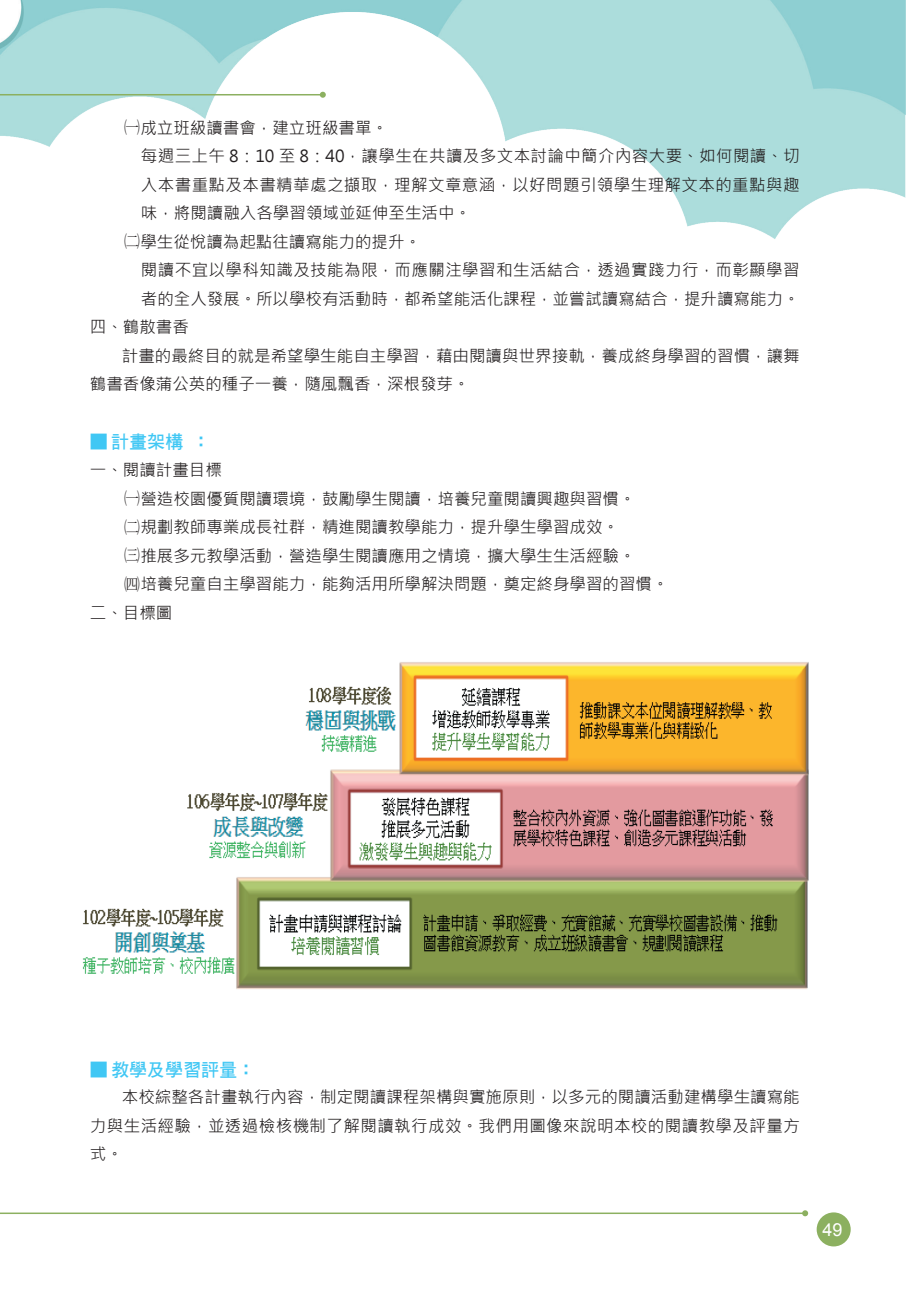
<style>
.page{position:relative;width:906px;height:1289px;background:#fff}
.page>*{position:absolute;margin:0;border:0;box-sizing:border-box;transform-origin:0 0}
.t1{font:18px "DF Hei Bd HK BF";color:#40c7f4}
.t2{font:18px "Arial";color:#fff}
.t3{font:16.5px/28.5px "Microsoft Jheng Hei";color:#231f20;text-align:justify}
.t4{font:16.5px "Microsoft Jheng Hei";letter-spacing:.025em;color:#231f20}
.s1{font-family:"MS Mincho"}
.s2{font-family:"DF Hei Bd HKP BF"}
</style>
<div class="page">
<img style="left:0;top:0;width:906px;height:239px">
<div style="left:816px;top:1212px;width:34px;height:34px;background:#8cb060;border-radius:50%"></div>
<hr style="left:0;top:94px;width:323px;height:1px;background:#8cb060">
<svg style="left:320px;top:92px;width:6px;height:6px"></svg>
<hr style="left:0;top:1212px;width:805px;height:1px;background:#8cb060">
<svg style="left:802px;top:1210px;width:6px;height:6px"></svg>
<img style="left:82px;top:662px;width:727px;height:327px">
<p class="t3" style="left:124px;top:113px;width:266px"><span class="s1">㈠</span>成立班級讀書會，建立班級書單。</p>
<p class="t4" style="left:141px;top:146px;width:660px">每週三上午 8：10 至 8：40，讓學生在共讀及多文本討論中簡介內容大要、如何閱讀、切</p>
<p class="t4" style="left:141px;top:174px;width:660px">入本書重點及本書精華處之擷取，理解文章意涵，以好問題引領學生理解文本的重點與趣</p>
<p class="t3" style="left:141px;top:199px;width:332px">味，將閱讀融入各學習領域並延伸至生活中。</p>
<p class="t3" style="left:124px;top:227px;width:299px"><span class="s1">㈡</span>學生從悅讀為起點往讀寫能力的提升。</p>
<p class="t4" style="left:141px;top:260px;width:660px">閱讀不宜以學科知識及技能為限，而應關注學習和生活結合，透過實踐力行，而彰顯學習</p>
<p class="t3" style="left:141px;top:284px;width:660px">者的全人發展。所以學校有活動時，都希望能活化課程，並嘗試讀寫結合，提升讀寫能力。</p>
<p class="t3" style="left:90px;top:313px;width:101px">四、鶴散書香</p>
<p class="t3" style="left:122px;top:341px;width:679px">計畫的最終目的就是希望學生能自主學習，藉由閱讀與世界接軌，養成終身學習的習慣，讓舞</p>
<p class="t3" style="left:90px;top:370px;width:381px">鶴書香像蒲公英的種子一養，隨風飄香，深根發芽。</p>
<p class="t1" style="left:90px;top:433px;width:122px"><span class="s2">■</span> 計畫架構：</p>
<p class="t3" style="left:90px;top:455px;width:133px">一、閱讀計畫目標</p>
<p class="t3" style="left:124px;top:484px;width:513px"><span class="s1">㈠</span>營造校園優質閱讀環境，鼓勵學生閱讀，培養兒童閱讀興趣與習慣。</p>
<p class="t3" style="left:124px;top:512px;width:496px"><span class="s1">㈡</span>規劃教師專業成長社群，精進閱讀教學能力，提升學生學習成效。</p>
<p class="t3" style="left:124px;top:541px;width:513px"><span class="s1">㈢</span>推展多元教學活動，營造學生閱讀應用之情境，擴大學生生活經驗。</p>
<p class="t3" style="left:124px;top:569px;width:546px"><span class="s1">㈣</span>培養兒童自主學習能力，能夠活用所學解決問題，奠定終身學習的習慣。</p>
<p class="t3" style="left:90px;top:598px;width:84px">二、目標圖</p>
<p class="t1" style="left:90px;top:1060px;width:167px"><span class="s2">■</span> 教學及學習評量：</p>
<p class="t3" style="left:90px;top:1082px;width:711px;text-indent:32px">本校綜整各計畫執行內容，制定閱讀課程架構與實施原則，以多元的閱讀活動建構學生讀寫能力與生活經驗，並透過檢核機制了解閱讀執行成效。我們用圖像來說明本校的閱讀教學及評量方式。</p>
<p class="t2" style="left:822px;top:1217px;width:22px">49</p>
</div>
